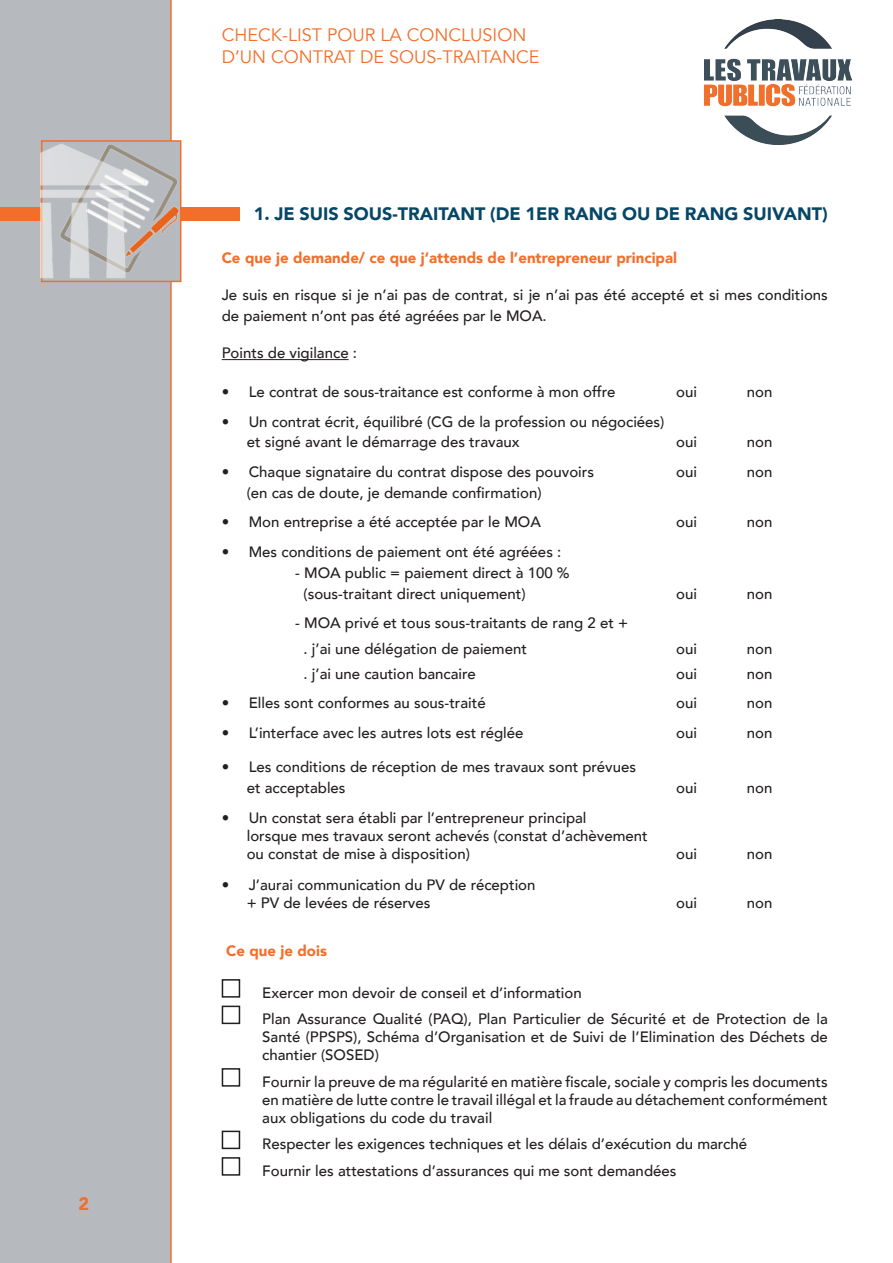
<style>
.page{position:relative;width:893px;height:1263px;background:#fff}
.page>*{position:absolute;margin:0;border:0;box-sizing:border-box;transform-origin:0 0}
.t1{font:18px "Avenir";color:#f36e2a}
.t2{font:900 18px "Avenir";color:#064667}
.t3{font:900 18px "Avenir";color:#f36e2a}
.t4{font:500 15px/18px "Avenir";color:#231f20;text-align:justify}
.t5{font:900 15px "Avenir";color:#f36e2a}
</style>
<div class="page">
<div style="left:0;top:0;width:172px;height:1263px;background:#b6babf"></div>
<div style="left:0;top:207px;width:240px;height:14px;background:#f36e2a"></div>
<hr style="left:222px;top:359px;width:127px;height:1px;background:#231f20">
<div style="left:222px;top:979px;width:18px;height:18px;border:2px solid #231f20"></div>
<div style="left:222px;top:1005px;width:18px;height:19px;border:2px solid #231f20"></div>
<div style="left:222px;top:1068px;width:18px;height:19px;border:2px solid #231f20"></div>
<div style="left:222px;top:1130px;width:18px;height:19px;border:2px solid #231f20"></div>
<div style="left:222px;top:1157px;width:18px;height:19px;border:2px solid #231f20"></div>
<img style="left:704px;top:20px;width:147px;height:125px">
<div style="left:41px;top:140px;width:140px;height:142px;border:2px solid #f36e2a"></div>
<img style="left:41px;top:132px;width:135px;height:150px">
<p class="t3" style="left:78px;top:1188px;width:12px">2</p>
<p class="t1" style="left:222px;top:24px;width:306px">CHECK-LIST POUR LA CONCLUSION</p>
<p class="t1" style="left:222px;top:46px;width:319px">D’UN CONTRAT DE SOUS-TRAITANCE</p>
<p class="t2" style="left:254px;top:198px;width:576px">1. JE SUIS SOUS-TRAITANT (DE 1ER RANG OU DE RANG SUIVANT)</p>
<p class="t5" style="left:222px;top:245px;width:457px">Ce que je demande/ ce que j’attends de l’entrepreneur principal</p>
<p class="t4" style="left:222px;top:284px;width:608px;line-height:21px">Je suis en risque si je n’ai pas de contrat, si je n’ai pas été accepté et si mes conditions de paiement n’ont pas été agréées par le MOA.</p>
<p class="t4" style="left:222px;top:343px;width:137px">Points de vigilance :</p>
<p class="t4" style="left:222px;top:382px;width:395px">• Le contrat de sous-traitance est conforme à mon offre</p>
<p class="t4" style="left:676px;top:382px;width:22px">oui</p>
<p class="t4" style="left:747px;top:382px;width:27px">non</p>
<p class="t4" style="left:222px;top:411px;width:444px">• Un contrat écrit, équilibré (CG de la profession ou négociées)</p>
<p class="t4" style="left:247px;top:432px;width:274px">et signé avant le démarrage des travaux</p>
<p class="t4" style="left:676px;top:432px;width:22px">oui</p>
<p class="t4" style="left:747px;top:432px;width:27px">non</p>
<p class="t4" style="left:222px;top:462px;width:374px">• Chaque signataire du contrat dispose des pouvoirs</p>
<p class="t4" style="left:676px;top:462px;width:22px">oui</p>
<p class="t4" style="left:747px;top:462px;width:27px">non</p>
<p class="t4" style="left:247px;top:483px;width:296px">(en cas de doute, je demande confirmation)</p>
<p class="t4" style="left:222px;top:512px;width:321px">• Mon entreprise a été acceptée par le MOA</p>
<p class="t4" style="left:676px;top:512px;width:22px">oui</p>
<p class="t4" style="left:747px;top:512px;width:27px">non</p>
<p class="t4" style="left:222px;top:542px;width:341px">• Mes conditions de paiement ont été agréées :</p>
<p class="t4" style="left:295px;top:563px;width:276px">- MOA public = paiement direct à 100 %</p>
<p class="t4" style="left:304px;top:584px;width:223px">(sous-traitant direct uniquement)</p>
<p class="t4" style="left:676px;top:584px;width:22px">oui</p>
<p class="t4" style="left:747px;top:584px;width:27px">non</p>
<p class="t4" style="left:295px;top:613px;width:334px">- MOA privé et tous sous-traitants de rang 2 et +</p>
<p class="t4" style="left:304px;top:638px;width:225px">. j’ai une délégation de paiement</p>
<p class="t4" style="left:676px;top:638px;width:22px">oui</p>
<p class="t4" style="left:747px;top:638px;width:27px">non</p>
<p class="t4" style="left:304px;top:664px;width:174px">. j’ai une caution bancaire</p>
<p class="t4" style="left:676px;top:664px;width:22px">oui</p>
<p class="t4" style="left:747px;top:664px;width:27px">non</p>
<p class="t4" style="left:222px;top:693px;width:266px">• Elles sont conformes au sous-traité</p>
<p class="t4" style="left:676px;top:693px;width:22px">oui</p>
<p class="t4" style="left:747px;top:693px;width:27px">non</p>
<p class="t4" style="left:222px;top:723px;width:303px">• L’interface avec les autres lots est réglée</p>
<p class="t4" style="left:676px;top:723px;width:22px">oui</p>
<p class="t4" style="left:747px;top:723px;width:27px">non</p>
<p class="t4" style="left:222px;top:756px;width:416px">• Les conditions de réception de mes travaux sont prévues</p>
<p class="t4" style="left:247px;top:777px;width:100px">et acceptables</p>
<p class="t4" style="left:676px;top:777px;width:22px">oui</p>
<p class="t4" style="left:747px;top:777px;width:27px">non</p>
<p class="t4" style="left:222px;top:808px;width:366px">• Un constat sera établi par l’entrepreneur principal</p>
<p class="t4" style="left:247px;top:826px;width:403px">lorsque mes travaux seront achevés (constat d’achèvement</p>
<p class="t4" style="left:247px;top:844px;width:225px">ou constat de mise à disposition)</p>
<p class="t4" style="left:676px;top:844px;width:22px">oui</p>
<p class="t4" style="left:747px;top:844px;width:27px">non</p>
<p class="t4" style="left:222px;top:875px;width:315px">• J’aurai communication du PV de réception</p>
<p class="t4" style="left:247px;top:893px;width:185px">+ PV de levées de réserves</p>
<p class="t4" style="left:676px;top:893px;width:22px">oui</p>
<p class="t4" style="left:747px;top:893px;width:27px">non</p>
<p class="t5" style="left:226px;top:938px;width:102px">Ce que je dois</p>
<p class="t4" style="left:262px;top:982px;width:321px">Exercer mon devoir de conseil et d’information</p>
<p class="t4" style="left:262px;top:1009px;width:567px">Plan Assurance Qualité (PAQ), Plan Particulier de Sécurité et de Protection de la Santé (PPSPS), Schéma d’Organisation et de Suivi de l’Elimination des Déchets de chantier (SOSED)</p>
<p class="t4" style="left:262px;top:1071px;width:567px">Fournir la preuve de ma régularité en matière fiscale, sociale y compris les documents en matière de lutte contre le travail illégal et la fraude au détachement conformément aux obligations du code du travail</p>
<p class="t4" style="left:262px;top:1134px;width:486px">Respecter les exigences techniques et les délais d’exécution du marché</p>
<p class="t4" style="left:262px;top:1160px;width:416px">Fournir les attestations d’assurances qui me sont demandées</p>
</div>
